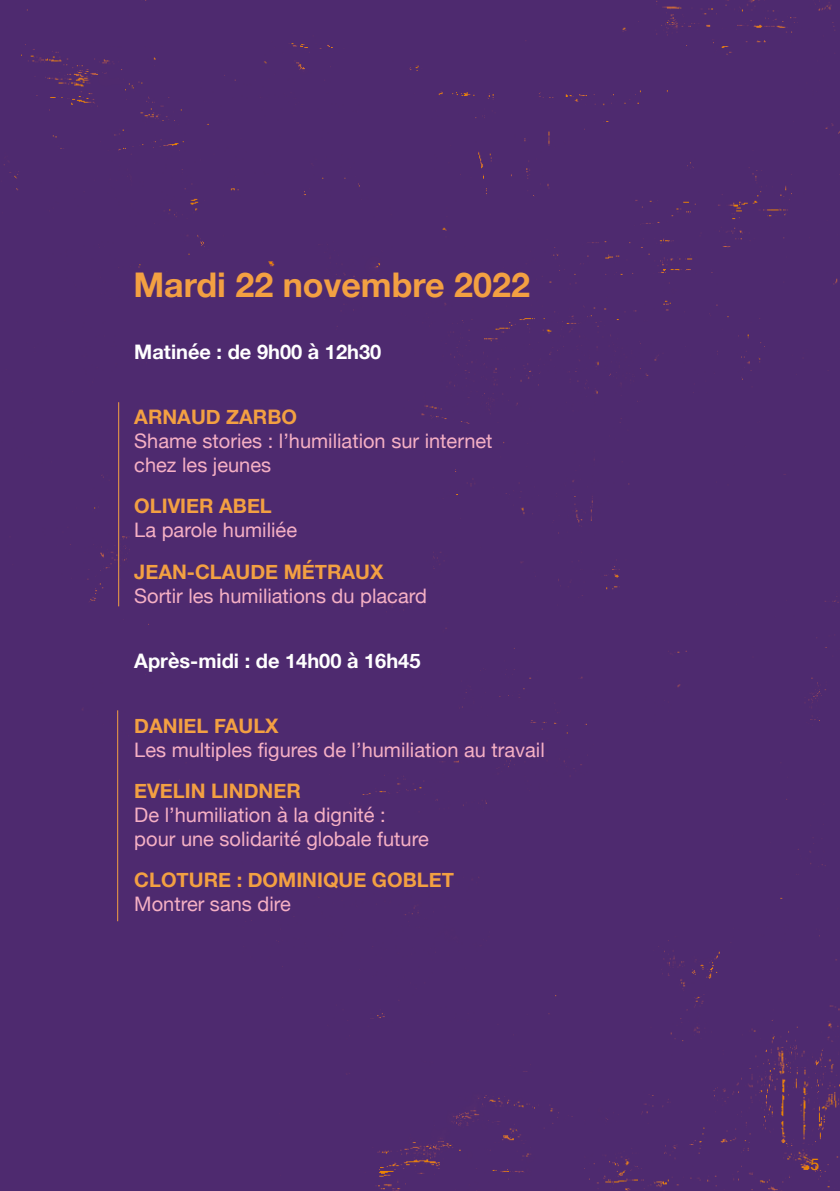
<style>
.page{position:relative;width:840px;height:1191px;background:#fff}
.page>*{position:absolute;margin:0;border:0;box-sizing:border-box;transform-origin:0 0}
.t1{font:700 34px "Helvetica Neue";color:#f3a042}
.t2{font:20px/24px "Helvetica Neue";color:#f5b0c4}
.t3{font:700 20px "Helvetica Neue";color:#f3a042}
.t4{font:700 20px "Helvetica Neue";color:#fff}
.t5{font:16px "Helvetica Neue";color:#ed8500}
</style>
<div class="page">
<div style="left:0;top:0;width:839px;height:1191px;background:#4e2a6f"></div>
<hr style="left:118px;top:402px;width:1px;height:204px;background:#f3a042">
<hr style="left:117px;top:710px;width:1px;height:211px;background:#f3a042">
<h1 class="t1" style="left:133px;top:258px;width:398px">Mardi 22 novembre 2022</h1>
<p class="t4" style="left:134px;top:336px;width:248px">Matinée : de 9h00 à 12h30</p>
<p class="t3" style="left:134px;top:401px;width:164px">ARNAUD ZARBO</p>
<p class="t2" style="left:134px;top:430px;width:359px">Shame stories : l’humiliation sur internet chez les jeunes</p>
<p class="t3" style="left:134px;top:490px;width:139px">OLIVIER ABEL</p>
<p class="t2" style="left:134px;top:519px;width:164px">La parole humiliée</p>
<p class="t3" style="left:134px;top:555px;width:250px">JEAN-CLAUDE MÉTRAUX</p>
<p class="t2" style="left:134px;top:584px;width:294px">Sortir les humiliations du placard</p>
<p class="t4" style="left:134px;top:644px;width:287px">Après-midi : de 14h00 à 16h45</p>
<p class="t3" style="left:134px;top:709px;width:146px">DANIEL FAULX</p>
<p class="t2" style="left:134px;top:738px;width:412px">Les multiples figures de l’humiliation au travail</p>
<p class="t3" style="left:134px;top:774px;width:168px">EVELIN LINDNER</p>
<p class="t2" style="left:134px;top:803px;width:296px">De l’humiliation à la dignité : pour une solidarité globale future</p>
<p class="t3" style="left:134px;top:863px;width:321px">CLOTURE : DOMINIQUE GOBLET</p>
<p class="t2" style="left:134px;top:892px;width:158px">Montrer sans dire</p>
<p class="t5" style="left:810px;top:1152px;width:10px">5</p>
</div>
